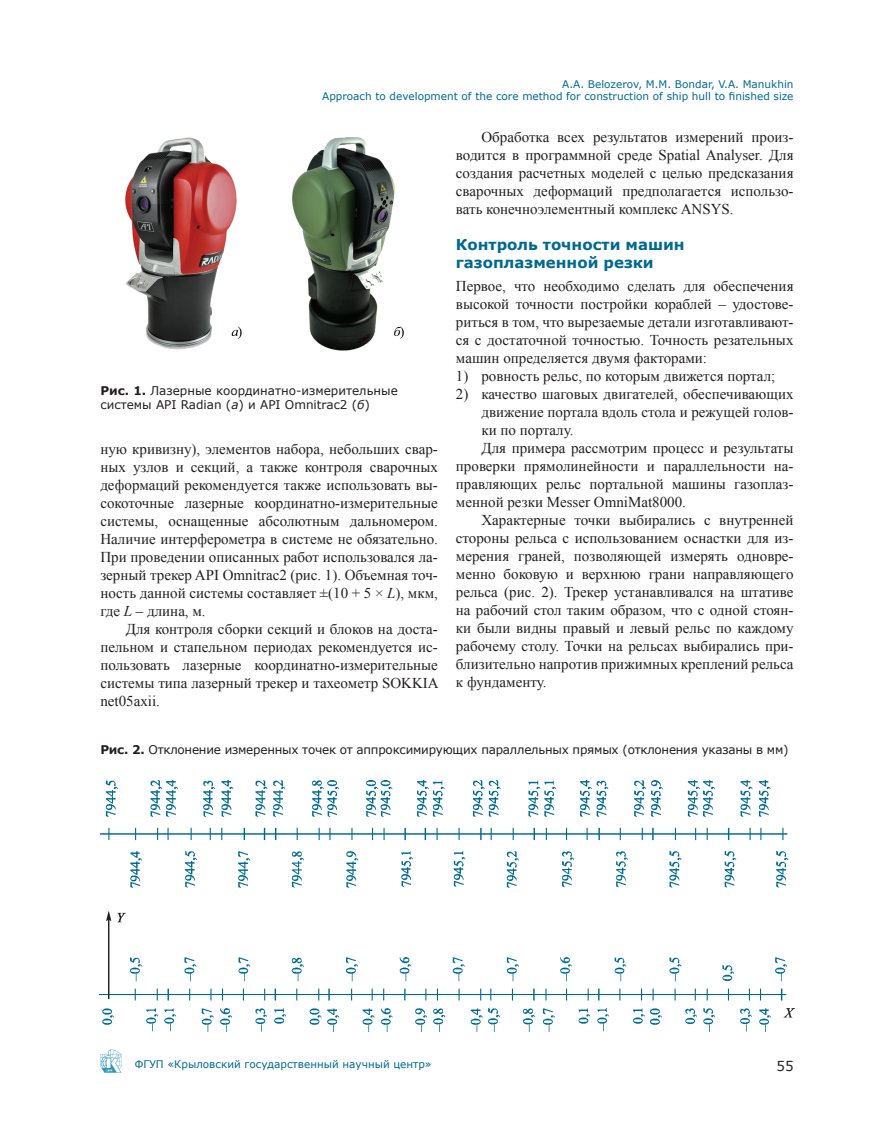
<style>
.page{position:relative;width:887px;height:1142px;background:#fff}
.page>*{position:absolute;margin:0;border:0;box-sizing:border-box;transform-origin:0 0}
.t1{font:15px/18px "Times New Roman";color:#231f20;text-align:justify}
.t2{font:700 15px/18px "Verdana";color:#006991}
.t3{font:13.5px "Verdana";color:#231f20}
.t4{font:12px "Verdana";letter-spacing:-.02em;color:#231f20}
.t5{font:12px/14.4px "Verdana";color:#231f20}
.t6{font:10.5px/12.6px "Verdana";color:#006991;text-align:right}
.s1{font-weight:700}
.s2{font-style:italic}
</style>
<div class="page">
<img style="left:100px;top:1049px;width:22px;height:24px">
<img style="left:125px;top:137px;width:279px;height:214px">
<img style="left:100px;top:781px;width:694px;height:250px">
<p class="t6" style="left:322px;top:78px;width:473px">А.А. Belozerov, М.М. Bondar, V.А. Manukhin<br>Approach to development of the core method for construction of ship hull to finished size</p>
<p class="t5" style="left:100px;top:383px;width:299px"><span class="s1">Рис. 1.</span> Лазерные координатно-измерительные системы API Radian (<span class="s2">а</span>) и API Omnitrac2 (<span class="s2">б</span>)</p>
<p class="t1" style="left:100px;top:440px;width:339px">ную кривизну), элементов набора, небольших свар&shy;ных узлов и секций, а также контроля сварочных деформаций рекомендуется также использовать вы&shy;сокоточные лазерные координатно-измерительные системы, оснащенные абсолютным дальномером.<br>Наличие интерферометра в системе не обязательно.<br>При проведении описанных работ использовался ла&shy;зерный трекер API Omnitrac2 (рис. 1). Объемная точ&shy;ность данной системы составляет ±(10 + 5 × <span class="s2">L</span>), мкм, где <span class="s2">L</span> – длина, м.</p>
<p class="t1" style="left:100px;top:620px;width:340px;text-indent:26px">Для контроля сборки секций и блоков на доста&shy;пельном и стапельном периодах рекомендуется ис&shy;пользовать лазерные координатно-измерительные системы типа лазерный трекер и тахеометр SOKKIA net05axii.</p>
<p class="t1" style="left:456px;top:128px;width:339px;text-indent:26px">Обработка всех результатов измерений произ&shy;водится в программной среде Spatial Analyser. Для создания расчетных моделей с целью предсказания сварочных деформаций предполагается использо&shy;вать конечноэлементный комплекс ANSYS.</p>
<p class="t2" style="left:456px;top:235px;width:230px">Контроль точности машин газоплазменной резки</p>
<p class="t1" style="left:456px;top:276px;width:339px">Первое, что необходимо сделать для обеспечения высокой точности постройки кораблей – удостове&shy;риться в том, что вырезаемые детали изготавливают&shy;ся с достаточной точностью. Точность резательных машин определяется двумя факторами:</p>
<p class="t1" style="left:456px;top:366px;width:321px">1) ровность рельс, по которым движется портал;</p>
<p class="t1" style="left:456px;top:384px;width:339px">2) качество шаговых двигателей, обеспечивающих</p>
<p class="t1" style="left:481px;top:402px;width:314px">движение портала вдоль стола и режущей голов-</p>
<p class="t1" style="left:481px;top:420px;width:93px">ки по порталу.</p>
<p class="t1" style="left:481px;top:438px;width:314px">Для примера рассмотрим процесс и результаты</p>
<p class="t1" style="left:456px;top:456px;width:339px">проверки прямолинейности и параллельности на-</p>
<p class="t1" style="left:456px;top:474px;width:339px">правляющих рельс портальной машины газоплаз-</p>
<p class="t1" style="left:456px;top:492px;width:231px">менной резки Messer OmniMat8000.</p>
<p class="t1" style="left:481px;top:510px;width:314px">Характерные точки выбирались с внутренней</p>
<p class="t1" style="left:456px;top:528px;width:339px">стороны рельса с использованием оснастки для из-</p>
<p class="t1" style="left:456px;top:546px;width:339px">мерения граней, позволяющей измерять одновре-</p>
<p class="t1" style="left:456px;top:564px;width:339px">менно боковую и верхнюю грани направляющего</p>
<p class="t1" style="left:456px;top:582px;width:339px">рельса (рис. 2). Трекер устанавливался на штативе</p>
<p class="t1" style="left:456px;top:600px;width:339px">на рабочий стол таким образом, что с одной стоян-</p>
<p class="t1" style="left:456px;top:618px;width:339px">ки были видны правый и левый рельс по каждому</p>
<p class="t1" style="left:456px;top:636px;width:339px">рабочему столу. Точки на рельсах выбирались при-</p>
<p class="t1" style="left:456px;top:654px;width:339px">близительно напротив прижимных креплений рельса</p>
<p class="t1" style="left:456px;top:672px;width:92px">к фундаменту.</p>
<p class="t4" style="left:100px;top:741px;width:690px"><span class="s1">Рис. 2.</span> Отклонение измеренных точек от аппроксимирующих параллельных прямых (отклонения указаны в мм)</p>
<p class="t6" style="left:135px;top:1058px;width:298px">ФГУП «Крыловский государственный научный центр»</p>
<p class="t3" style="left:776px;top:1056px;width:19px">55</p>
</div>
